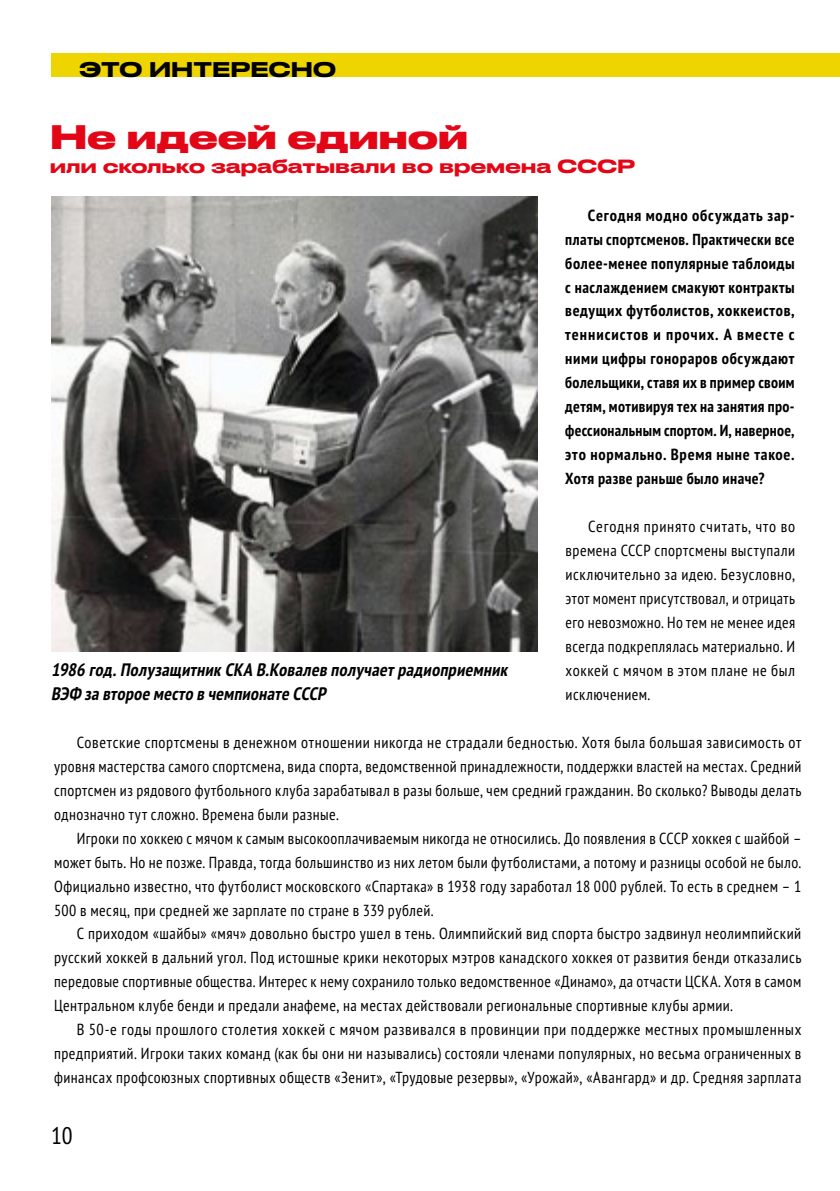
<style>
.page{position:relative;width:840px;height:1191px;background:#fff}
.page>*{position:absolute;margin:0;border:0;box-sizing:border-box;transform-origin:0 0}
.t1{font:700 32px "Druk Wide Cyr";letter-spacing:.025em;color:#e30617}
.t2{font:condensed 24px "PT Sans Pro";color:#000}
.t3{font:500 20px "Druk Wide Cyr";letter-spacing:.01em;color:#000}
.t4{font:italic 700 condensed 18px/24px "PT Sans Pro";color:#000}
.t5{font:500 18px "Druk Wide Cyr";letter-spacing:.025em;color:#e30617}
.t6{font:condensed 16px/24px "PT Sans Pro";letter-spacing:.03em;color:#000;text-align:justify}
.t7{font:700 condensed 16px/24px "PT Sans Pro";letter-spacing:.04em;color:#000;text-align:justify}
</style>
<div class="page">
<div style="left:51px;top:53px;width:788px;height:24px;background:#efd500"></div>
<img style="left:51px;top:197px;width:486px;height:454px">
<p class="t3" style="left:79px;top:53px;width:258px">Это интересно</p>
<h1 class="t1" style="left:51px;top:110px;width:418px">Не идеей единой</h1>
<p class="t5" style="left:50px;top:151px;width:528px">или сколько зарабатывали во времена ССС</p>
<p class="t5" style="left:617px;top:151px;width:19px">Р</p>
<p class="t7" style="left:565px;top:203px;width:231px;text-indent:23px">Сегодня модно обсуждать зар&shy;платы спортсменов. Практически все более-менее популярные таблоиды с наслаждением смакуют контракты ведущих футболистов, хоккеистов, теннисистов и прочих. А вместе с ними цифры гонораров обсуждают болельщики, ставя их в пример своим детям, мотивируя тех на занятия про&shy;фессиональным спортом. И, наверное, это нормально. Время ныне такое.<br>Хотя разве раньше было иначе?</p>
<p class="t6" style="left:565px;top:514px;width:231px;text-indent:23px">Сегодня принято считать, что во времена СССР спортсмены выступали исключительно за идею. Безусловно, этот момент присутствовал, и отрицать его невозможно. Но тем не менее идея всегда подкреплялась материально. И хоккей с мячом в этом плане не был исключением.</p>
<p class="t6" style="left:54px;top:729px;width:748px;text-indent:23px">Советские спортсмены в денежном отношении никогда не страдали бедностью. Хотя была большая зависимость от уровня мастерства самого спортсмена, вида спорта, ведомственной принадлежности, поддержки властей на местах. Средний спортсмен из рядового футбольного клуба зарабатывал в разы больше, чем средний гражданин. Во сколько? Выводы делать однозначно тут сложно. Времена были разные.</p>
<p class="t6" style="left:54px;top:825px;width:748px;text-indent:23px">Игроки по хоккею с мячом к самым высокооплачиваемым никогда не относились. До появления в СССР хоккея с шайбой – может быть. Но не позже. Правда, тогда большинство из них летом были футболистами, а потому и разницы особой не было.<br>Официально известно, что футболист московского «Спартака» в 1938 году заработал 18 000 рублей. То есть в среднем – 1<br>500 в месяц, при средней же зарплате по стране в 339 рублей.</p>
<p class="t6" style="left:54px;top:921px;width:748px;text-indent:23px">С приходом «шайбы» «мяч» довольно быстро ушел в тень. Олимпийский вид спорта быстро задвинул неолимпийский русский хоккей в дальний угол. Под истошные крики некоторых мэтров канадского хоккея от развития бенди отказались передовые спортивные общества. Интерес к нему сохранило только ведомственное «Динамо», да отчасти ЦСКА. Хотя в самом Центральном клубе бенди и предали анафеме, на местах действовали региональные спортивные клубы армии.</p>
<p class="t6" style="left:54px;top:1017px;width:748px;text-indent:23px">В 50-е годы прошлого столетия хоккей с мячом развивался в провинции при поддержке местных промышленных предприятий. Игроки таких команд (как бы они ни назывались) состояли членами популярных, но весьма ограниченных в финансах профсоюзных спортивных обществ «Зенит», «Трудовые резервы», «Урожай», «Авангард» и др. Средняя зарплата</p>
<p class="t4" style="left:51px;top:657px;width:461px">1986 год.ПолузащитникСКА В.Ковалев получаетрадиоприемник<br>ВЭФ завторое место вчемпионате СССР</p>
<h2 class="t2" style="left:51px;top:1120px;width:23px">10</h2>
</div>
